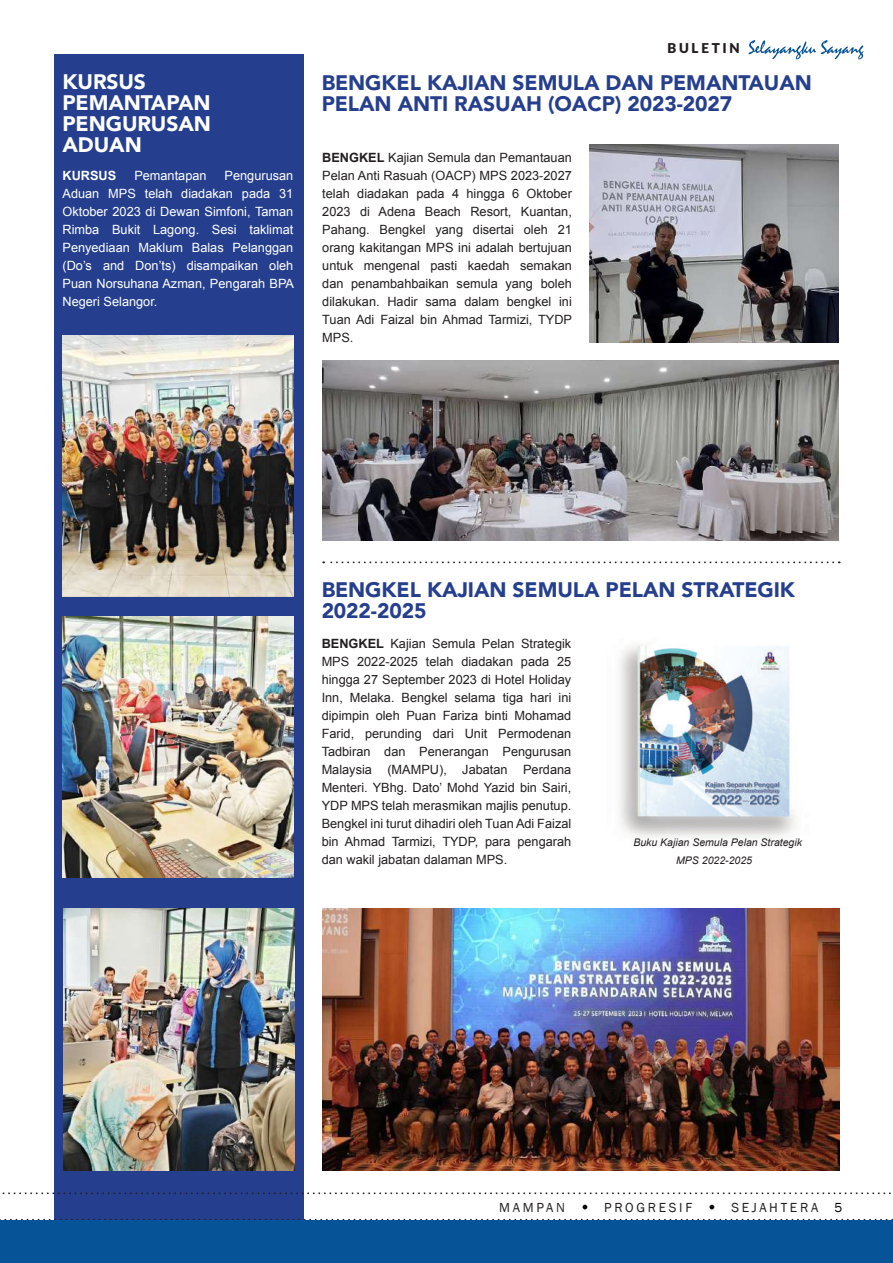
<style>
.page{position:relative;width:893px;height:1263px;background:#fff}
.page>*{position:absolute;margin:0;border:0;box-sizing:border-box;transform-origin:0 0}
.t1{font:900 21px/21px "Avenir";letter-spacing:-.005em;color:#253f8e}
.t2{font:900 21px/21px "Avenir";letter-spacing:-.005em;color:#fff}
.t3{font:13.5px "Franklin Gothic";letter-spacing:.2em;color:#231f20}
.t4{font:900 13.5px "Lato";letter-spacing:.2em;color:#231f20}
.t5{font:12.75px/18px "Arial";color:#231f20;text-align:justify}
.t6{font:12.75px/18px "Arial";color:#fff;text-align:justify}
.t7{font:700 12.75px "Arial";color:#fff}
.t8{font:italic 10.5px/18px "Arial";color:#231f20}
.s1{font-weight:700}
.s2{color:#040503}
</style>
<div class="page">
<svg style="left:748px;top:40px;width:115px;height:19px"></svg>
<div style="left:54px;top:54px;width:249px;height:1166px;background:#253f8e"></div>
<img style="left:322px;top:360px;width:517px;height:180px">
<img style="left:589px;top:144px;width:250px;height:198px">
<img style="left:322px;top:909px;width:518px;height:261px">
<img style="left:619px;top:644px;width:176px;height:194px">
<img style="left:63px;top:335px;width:230px;height:261px">
<img style="left:63px;top:616px;width:230px;height:261px">
<img style="left:63px;top:909px;width:231px;height:261px">
<svg style="left:323px;top:561px;width:510px;height:2px"></svg>
<svg style="left:0;top:1219px;width:893px;height:1px"></svg>
<svg style="left:2px;top:1192px;width:889px;height:2px"></svg>
<div style="left:0;top:1221px;width:893px;height:42px;background:#075397"></div>
<svg style="left:583px;top:1205px;width:4px;height:4px"></svg>
<svg style="left:709px;top:1205px;width:5px;height:4px"></svg>
<h1 class="t2" style="left:63px;top:71px;width:150px">KURSUS<br>PEMANTAPAN<br>PENGURUSAN<br>ADUAN</h1>
<p class="t7" style="left:63px;top:167px;width:55px">KURSUS</p>
<p class="t6" style="left:134px;top:167px;width:74px">Pemantapan</p>
<p class="t6" style="left:63px;top:167px;width:233px;text-indent:162px">Pengurusan Aduan MPS telah diadakan pada 31<br>Oktober 2023 di Dewan Simfoni, Taman Rimba Bukit Lagong. Sesi taklimat Penyediaan Maklum Balas Pelanggan (Do’s and Don’ts) disampaikan oleh Puan Norsuhana Azman, Pengarah BPA Negeri Selangor.</p>
<p class="t4" style="left:668px;top:40px;width:74px">BULETIN</p>
<h1 class="t1" style="left:322px;top:71px;width:492px">BENGKEL KAJIAN SEMULA DAN PEMANTAUAN<br>PELAN ANTI RASUAH (OACP) 2023-2027</h1>
<p class="t5" style="left:322px;top:149px;width:251px"><span class="s1">BENGKEL</span> Kajian Semula dan Pemantauan Pelan Anti Rasuah (OACP) MPS 2023-2027 telah diadakan pada 4 hingga 6 Oktober 2023 di Adena Beach Resort, Kuantan, Pahang. Bengkel yang disertai oleh 21 orang kakitangan MPS ini adalah bertujuan untuk mengenal pasti kaedah semakan dan penambahbaikan semula yang boleh dilakukan. Hadir sama dalam bengkel ini Tuan Adi Faizal bin Ahmad Tarmizi, TYDP MPS.</p>
<h1 class="t1" style="left:322px;top:578px;width:475px">BENGKEL KAJIAN SEMULA PELAN STRATEGIK<br>2022-2025</h1>
<p class="t5" style="left:322px;top:635px;width:251px"><span class="s1">BENGKEL</span> Kajian Semula Pelan Strategik MPS 2022-2025 telah diadakan pada 25 hingga 27 September 2023 di Hotel Holiday Inn, Melaka. Bengkel selama tiga hari ini dipimpin oleh Puan Fariza binti Mohamad Farid, perunding dari Unit Permodenan Tadbiran dan Penerangan Pengurusan Malaysia (MAMPU), Jabatan Perdana Menteri. YBhg. Dato’ Mohd Yazid bin Sairi, YDP MPS telah merasmikan majlis penutup.<br>Bengkel ini turut dihadiri oleh Tuan Adi Faizal bin Ahmad Tarmizi, TYDP, para pengarah dan wakil jabatan dalaman MPS.</p>
<p class="t8" style="left:676px;top:833px;width:127px;text-indent:-43px">Buku Kajian Semula Pelan Strategik<br>MPS 2022-2025</p>
<p class="t3" style="left:499px;top:1199px;width:67px">MAMPAN</p>
<p class="t3" style="left:604px;top:1199px;width:90px">PROGRESIF</p>
<p class="t3" style="left:731px;top:1199px;width:113px">SEJAHTERA <span class="s2">5</span></p>
</div>
